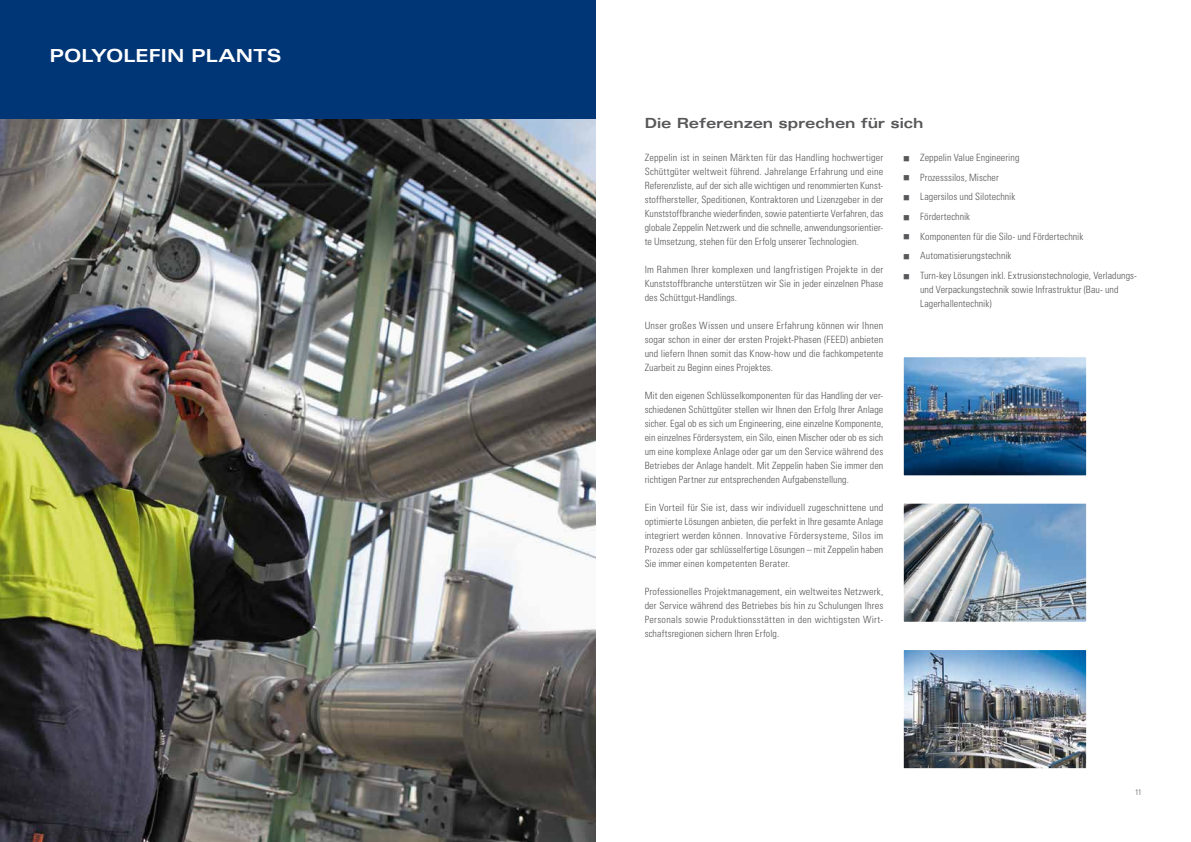
<style>
.page{position:relative;width:1191px;height:842px;background:#fff}
.page>*{position:absolute;margin:0;border:0;box-sizing:border-box;transform-origin:0 0}
.t1{font:700 expanded 18px "Univers LT Std";color:#fff}
.t2{font:700 expanded 14px "Univers LT Std";letter-spacing:-.01em;color:#58585a}
.t3{font:300 condensed 10px/14px "Univers LT Std";letter-spacing:.005em;color:#58585a;text-align:justify}
.t4{font:300 condensed 8px "Univers LT Std";color:#58585a}
</style>
<div class="page">
<img style="left:0;top:119px;width:595px;height:723px">
<div style="left:0;top:0;width:595px;height:119px;background:#003576"></div>
<img style="left:904px;top:358px;width:181px;height:116px">
<div style="left:901px;top:355px;width:187px;height:122px;border:2px solid #fff"></div>
<img style="left:904px;top:505px;width:181px;height:116px">
<div style="left:901px;top:502px;width:187px;height:122px;border:2px solid #fff"></div>
<img style="left:904px;top:651px;width:181px;height:116px">
<div style="left:901px;top:648px;width:187px;height:122px;border:2px solid #fff"></div>
<h1 class="t1" style="left:49px;top:45px;width:29px">Polyolefin</h1>
<h1 class="t1" style="left:191px;top:45px;width:31px">Plants</h1>
<h2 class="t2" style="left:644px;top:115px;width:280px">Die Referenzen sprechen für sich</h2>
<p class="t3" style="left:644px;top:151px;width:240px">Zeppelin ist in seinen Märkten für das Handling hochwertiger Schüttgüter weltweit führend. Jahrelange Erfahrung und eine Referenzliste, auf der sich alle wichtigen und renommierten Kunst&shy;stoffhersteller, Speditionen, Kontraktoren und Lizenzgeber in der Kunststoffbranche wiederfinden, sowie patentierte Verfahren, das globale Zeppelin Netzwerk und die schnelle, anwendungsorientier&shy;te Umsetzung, stehen für den Erfolg unserer Technologien.</p>
<p class="t3" style="left:644px;top:263px;width:240px">Im Rahmen Ihrer komplexen und langfristigen Projekte in der Kunststoffbranche unterstützen wir Sie in jeder einzelnen Phase des Schüttgut-Handlings.</p>
<p class="t3" style="left:644px;top:319px;width:240px">Unser großes Wissen und unsere Erfahrung können wir Ihnen sogar schon in einer der ersten Projekt-Phasen (FEED) anbieten und liefern Ihnen somit das Know-how und die fachkompetente Zuarbeit zu Beginn eines Projektes.</p>
<p class="t3" style="left:644px;top:389px;width:240px">Mit den eigenen Schlüsselkomponenten für das Handling der ver&shy;schiedenen Schüttgüter stellen wir Ihnen den Erfolg Ihrer Anlage sicher. Egal ob es sich um Engineering, eine einzelne Komponente, ein einzelnes Fördersystem, ein Silo, einen Mischer oder ob es sich um eine komplexe Anlage oder gar um den Service während des Betriebes der Anlage handelt. Mit Zeppelin haben Sie immer den richtigen Partner zur entsprechenden Aufgabenstellung.</p>
<p class="t3" style="left:644px;top:501px;width:240px">Ein Vorteil für Sie ist, dass wir individuell zugeschnittene und optimierte Lösungen anbieten, die perfekt in Ihre gesamte Anlage integriert werden können. Innovative Fördersysteme, Silos im Prozess oder gar schlüsselfertige Lösungen – mit Zeppelin haben Sie immer einen kompetenten Berater.</p>
<p class="t3" style="left:644px;top:585px;width:240px">Professionelles Projektmanagement, ein weltweites Netzwerk, der Service während des Betriebes bis hin zu Schulungen Ihres Personals sowie Produktionsstätten in den wichtigsten Wirt&shy;schaftsregionen sichern Ihren Erfolg.</p>
<p class="t3" style="left:903px;top:151px;width:118px">■ Zeppelin Value Engineering</p>
<p class="t3" style="left:903px;top:170px;width:97px">■ Prozesssilos, Mischer</p>
<p class="t3" style="left:903px;top:190px;width:114px">■ Lagersilos und Silotechnik</p>
<p class="t3" style="left:903px;top:210px;width:69px">■ Fördertechnik</p>
<p class="t3" style="left:903px;top:229px;width:182px">■ Komponenten für die Silo- und Fördertechnik</p>
<p class="t3" style="left:903px;top:249px;width:110px">■ Automatisierungstechnik</p>
<p class="t3" style="left:920px;top:269px;width:218px;text-align:left;text-indent:-17px">■ Turn-key Lösungen inkl. Extrusionstechnologie, Verladungs&shy;und Verpackungstechnik sowie Infrastruktur (Bau- und<br>Lagerhallentechnik)</p>
<p class="t4" style="left:1135px;top:788px;width:8px">11</p>
</div>
